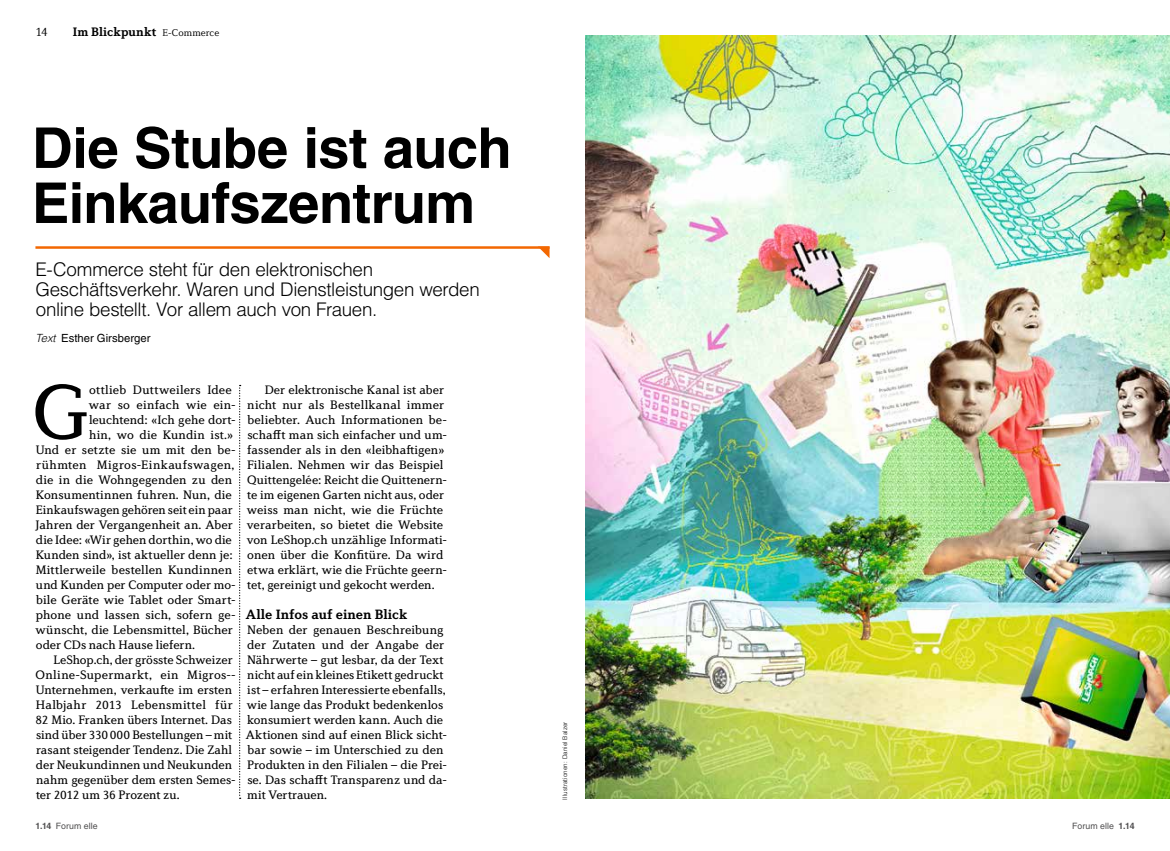
<style>
.page{position:relative;width:1170px;height:851px;background:#fff}
.page>*{position:absolute;margin:0;border:0;box-sizing:border-box;transform-origin:0 0}
.t1{font:78.62px "Diverda Serif LT Std";color:#000}
.t2{font:700 56.25px/55px "Helvetica";letter-spacing:-.01em;color:#000}
.t3{font:300 18.75px/20px "Helvetica";letter-spacing:-.02em;color:#000}
.t4{font:700 13.75px "Diverda Serif LT Std";letter-spacing:-.005em;color:#000}
.t5{font:12.5px/15px "Diverda Serif LT Std";color:#000}
.t6{font:12.5px "Diverda Serif LT Std";letter-spacing:.025em;color:#000}
.t7{font:12.5px "Diverda Serif LT Std";letter-spacing:.02em;color:#000}
.t8{font:700 12.5px "Diverda Serif LT Std";letter-spacing:.01em;color:#000}
.t9{font:300 12.5px "Diverda Serif LT Std";color:#000}
.t10{font:11.25px "Helvetica";letter-spacing:.005em;color:#000}
.t11{font:8.75px "Helvetica";letter-spacing:.015em;color:#4f4e4f}
.t12{font:300 6.25px "Helvetica";letter-spacing:.015em;color:#000}
.s1{font-weight:300;font-size:10px}
.s2{font-weight:300;font-style:italic}
.s3{font-weight:700}
</style>
<div class="page">
<img style="left:585px;top:35px;width:584px;height:763px">
<svg style="left:239px;top:385px;width:2px;height:413px"></svg>
<hr style="left:35px;top:246px;width:514px;height:3px;background:#f36700">
<svg style="left:538px;top:246px;width:11px;height:12px"></svg>
<p class="t9" style="left:35px;top:24px;width:14px">14</p>
<p class="t8" style="left:73px;top:24px;width:148px">Im Blickpunkt <span class="s1">E-Commerce</span></p>
<h2 class="t2" style="left:32px;top:120px;width:481px">Die Stube ist auch<br>Einkaufszentrum</h2>
<h3 class="t3" style="left:35px;top:259px;width:446px">E-Commerce steht für den elektronischen<br>Geschäftsverkehr. Waren und Dienstleistungen werden online bestellt. Vor allem auch von Frauen.</h3>
<p class="t10" style="left:35px;top:331px;width:117px"><span class="s2">Text</span> Esther Girsberger</p>
<h1 class="t1" style="left:32px;top:364px;width:58px">G</h1>
<p class="t5" style="left:89px;top:381px;width:144px">ottlieb Duttweilers Idee</p>
<p class="t5" style="left:89px;top:396px;width:148px">war so einfach wie ein-</p>
<p class="t5" style="left:89px;top:411px;width:148px">leuchtend: «Ich gehe dort-</p>
<p class="t7" style="left:89px;top:427px;width:146px">hin, wo die Kundin ist.»</p>
<p class="t5" style="left:36px;top:441px;width:201px">Und er setzte sie um mit den be-</p>
<p class="t6" style="left:36px;top:457px;width:200px">rühmten Migros-Einkaufswagen,</p>
<p class="t5" style="left:36px;top:471px;width:198px">die in die Wohngegenden zu den</p>
<p class="t5" style="left:36px;top:486px;width:198px">Konsumentinnen fuhren. Nun, die</p>
<p class="t5" style="left:36px;top:501px;width:198px">Einkaufswagen gehören seit ein paar</p>
<p class="t5" style="left:35px;top:516px;width:199px">Jahren der Vergangenheit an. Aber</p>
<p class="t5" style="left:36px;top:531px;width:197px">die Idee: «Wir gehen dorthin, wo die</p>
<p class="t5" style="left:36px;top:546px;width:198px">Kunden sind», ist aktueller denn je:</p>
<p class="t5" style="left:36px;top:561px;width:198px">Mittlerweile bestellen Kundinnen</p>
<p class="t5" style="left:36px;top:576px;width:201px">und Kunden per Computer oder mo-</p>
<p class="t5" style="left:36px;top:591px;width:201px">bile Geräte wie Tablet oder Smart-</p>
<p class="t5" style="left:36px;top:606px;width:201px">phone und lassen sich, sofern ge-</p>
<p class="t5" style="left:36px;top:621px;width:199px">wünscht, die Lebensmittel, Bücher</p>
<p class="t5" style="left:36px;top:636px;width:161px">oder CDs nach Hause liefern.</p>
<p class="t5" style="left:53px;top:651px;width:181px">LeShop.ch, der grösste Schweizer</p>
<p class="t6" style="left:36px;top:667px;width:199px">Online-Supermarkt, ein Migros---</p>
<p class="t5" style="left:36px;top:681px;width:198px">Unternehmen, verkaufte im ersten</p>
<p class="t7" style="left:36px;top:697px;width:198px">Halbjahr 2013 Lebensmittel für</p>
<p class="t5" style="left:36px;top:711px;width:198px">82 Mio. Franken übers Internet. Das</p>
<p class="t5" style="left:36px;top:726px;width:198px">sind über 330000 Bestellungen – mit</p>
<p class="t5" style="left:36px;top:741px;width:198px">rasant steigender Tendenz. Die Zahl</p>
<p class="t5" style="left:36px;top:756px;width:198px">der Neukundinnen und Neukunden</p>
<p class="t5" style="left:36px;top:771px;width:201px">nahm gegenüber dem ersten Semes-</p>
<p class="t5" style="left:36px;top:786px;width:145px">ter 2012 um 36 Prozent zu.</p>
<p class="t5" style="left:247px;top:381px;width:202px;text-indent:18px">Der elektronische Kanal ist aber nicht nur als Bestellkanal immer beliebter. Auch Informationen be&shy;schafft man sich einfacher und um&shy;fassender als in den «leibhaftigen» Filialen. Nehmen wir das Beispiel Quittengelée: Reicht die Quittenern&shy;te im eigenen Garten nicht aus, oder weiss man nicht, wie die Früchte verarbeiten, so bietet die Website von LeShop.ch unzählige Informati&shy;onen über die Konfitüre. Da wird etwa erklärt, wie die Früchte geern&shy;tet, gereinigt und gekocht werden.</p>
<p class="t4" style="left:246px;top:605px;width:163px">Alle Infos auf einen Blick</p>
<p class="t5" style="left:246px;top:621px;width:202px">Neben der genauen Beschreibung der Zutaten und der Angabe der Nährwerte – gut lesbar, da der Text nicht auf ein kleines Etikett gedruckt ist – erfahren Interessierte ebenfalls, wie lange das Produkt bedenkenlos konsumiert werden kann. Auch die Aktionen sind auf einen Blick sicht&shy;bar sowie – im Unterschied zu den Produkten in den Filialen – die Prei&shy;se. Das schafft Transparenz und da&shy;mit Vertrauen.</p>
<p class="t12" style="left:561px;top:799px;width:80px;rotate:-90deg">Illustrationen: Daniel Balzer</p>
<p class="t11" style="left:35px;top:820px;width:64px"><span class="s3">1.14</span> Forum elle</p>
<p class="t11" style="left:1072px;top:820px;width:64px">Forum elle <span class="s3">1.14</span></p>
</div>
